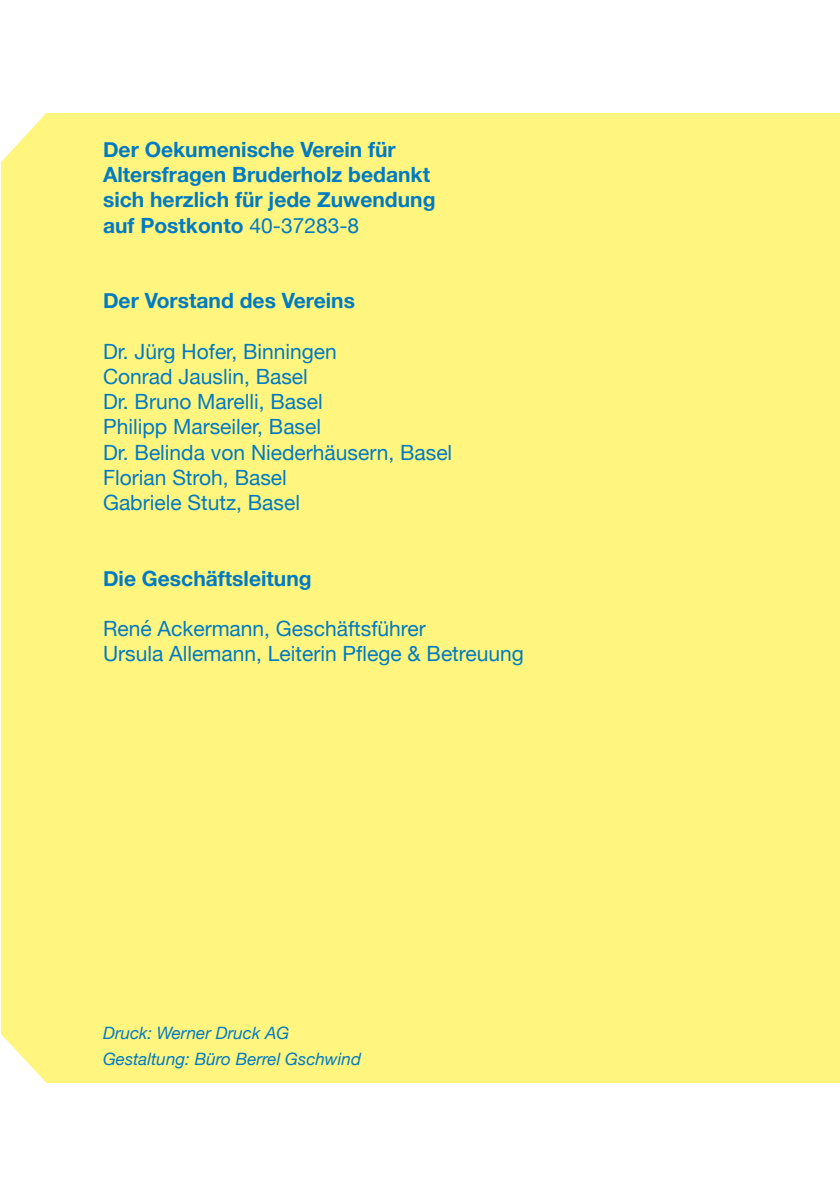
<style>
.page{position:relative;width:840px;height:1191px;background:#fff}
.page>*{position:absolute;margin:0;border:0;box-sizing:border-box;transform-origin:0 0}
.t1{font:21px/25.2px "Helvetica Neue";color:#007bc2}
.t2{font:700 21px/25.2px "Helvetica Neue";color:#007bc2}
.t3{font:italic 17px/25.2px "Helvetica Neue";color:#007bc2}
.s1{font-weight:400}
</style>
<div class="page">
<div style="left:1px;top:113px;width:45px;height:969px;background:#fff57f"></div>
<div style="left:46px;top:113px;width:793px;height:969px;background:#fff57f"></div>
<p class="t2" style="left:103px;top:137px;width:334px">Der Oekumenische Verein für<br>Altersfragen Bruderholz bedankt sich herzlich für jede Zuwendung auf Postkonto <span class="s1">40-37283-8</span></p>
<p class="t2" style="left:103px;top:289px;width:253px">Der Vorstand des Vereins</p>
<p class="t1" style="left:103px;top:340px;width:350px">Dr. Jürg Hofer, Binningen<br>Conrad Jauslin, Basel<br>Dr. Bruno Marelli, Basel<br>Philipp Marseiler, Basel<br>Dr. Belinda von Niederhäusern, Basel<br>Florian Stroh, Basel<br>Gabriele Stutz, Basel</p>
<p class="t2" style="left:103px;top:566px;width:210px">Die Geschäftsleitung</p>
<p class="t1" style="left:103px;top:617px;width:422px">René Ackermann, Geschäftsführer<br>Ursula Allemann, Leiterin Pflege &amp; Betreuung</p>
<p class="t3" style="left:103px;top:1021px;width:259px">Druck: Werner Druck AG<br>Gestaltung: Büro Berrel Gschwind</p>
</div>
